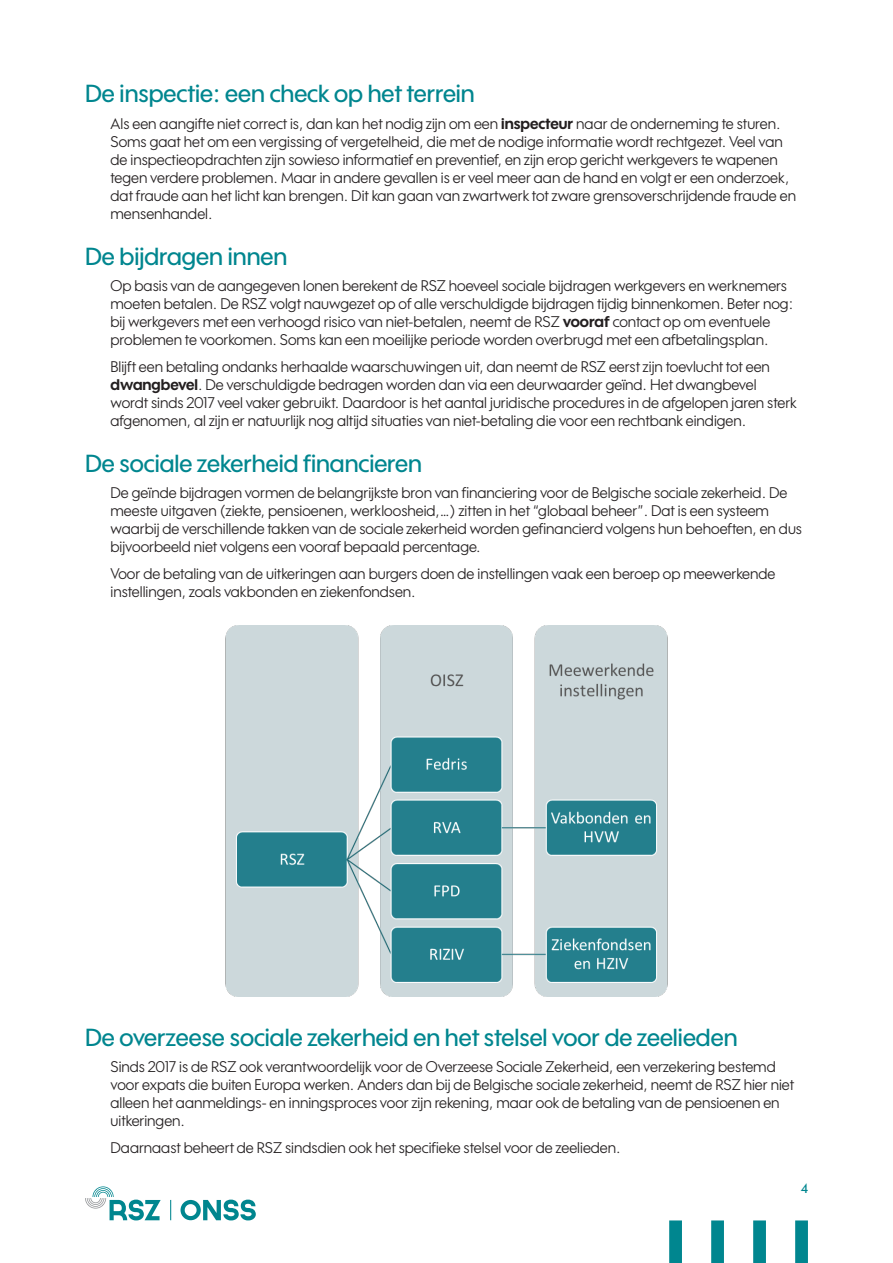
<style>
.page{position:relative;width:893px;height:1263px;background:#fff}
.page>*{position:absolute;margin:0;border:0;box-sizing:border-box;transform-origin:0 0}
.sous_titre{font:500 24px "Wes FY";color:#00868f}
.texte{font:15px/18px "Wes FY";color:#231f20}
.t1{font:500 13.5px "Wes FY";color:#00868f}
.s1{font-weight:700}
</style>
<div class="page">
<div style="left:795px;top:1220px;width:13px;height:43px;background:#00868f"></div>
<div style="left:753px;top:1220px;width:13px;height:43px;background:#00868f"></div>
<div style="left:711px;top:1220px;width:13px;height:43px;background:#00868f"></div>
<div style="left:669px;top:1220px;width:13px;height:43px;background:#00868f"></div>
<svg style="left:85px;top:1186px;width:76px;height:34px"></svg>
<svg style="left:181px;top:1199px;width:75px;height:21px"></svg>
<svg style="left:170px;top:1200px;width:1px;height:20px"></svg>
<img style="left:225px;top:625px;width:443px;height:372px">
<p class="sous_titre" style="left:85px;top:79px;width:391px">De inspectie: een check op het terrein</p>
<p class="texte" style="left:111px;top:114px;width:687px">Als een aangifte niet correct is, dan kan het nodig zijn om een <span class="s1">inspecteur</span> naar de onderneming te sturen.<br>Soms gaat het om een vergissing of vergetelheid, die met de nodige informatie wordt rechtgezet. Veel van de inspectieopdrachten zijn sowieso informatief en preventief, en zijn erop gericht werkgevers te wapenen tegen verdere problemen. Maar in andere gevallen is er veel meer aan de hand en volgt er een onderzoek, dat fraude aan het licht kan brengen. Dit kan gaan van zwartwerk tot zware grensoverschrijdende fraude en mensenhandel.</p>
<p class="sous_titre" style="left:85px;top:241px;width:204px">De bijdragen innen</p>
<p class="texte" style="left:111px;top:277px;width:684px">Op basis van de aangegeven lonen berekent de RSZ hoeveel sociale bijdragen werkgevers en werknemers moeten betalen. De RSZ volgt nauwgezet op of alle verschuldigde bijdragen tijdig binnenkomen. Beter nog: bij werkgevers met een verhoogd risico van niet-betalen, neemt de RSZ <span class="s1">vooraf</span> contact op om eventuele problemen te voorkomen. Soms kan een moeilijke periode worden overbrugd met een afbetalingsplan.</p>
<p class="texte" style="left:111px;top:357px;width:688px">Blijft een betaling ondanks herhaalde waarschuwingen uit, dan neemt de RSZ eerst zijn toevlucht tot een <span class="s1">dwangbevel</span>. De verschuldigde bedragen worden dan via een deurwaarder geïnd. Het dwangbevel wordt sinds 2017 veel vaker gebruikt. Daardoor is het aantal juridische procedures in de afgelopen jaren sterk afgenomen, al zijn er natuurlijk nog altijd situaties van niet-betaling die voor een rechtbank eindigen.</p>
<p class="sous_titre" style="left:85px;top:448px;width:338px">De sociale zekerheid financieren</p>
<p class="texte" style="left:111px;top:483px;width:693px">De geïnde bijdragen vormen de belangrijkste bron van financiering voor de Belgische sociale zekerheid. De meeste uitgaven (ziekte, pensioenen, werkloosheid,…) zitten in het “globaal beheer”. Dat is een systeem waarbij de verschillende takken van de sociale zekerheid worden gefinancierd volgens hun behoeften, en dus bijvoorbeeld niet volgens een vooraf bepaald percentage.</p>
<p class="texte" style="left:111px;top:564px;width:666px">Voor de betaling van de uitkeringen aan burgers doen de instellingen vaak een beroep op meewerkende instellingen, zoals vakbonden en ziekenfondsen.</p>
<p class="sous_titre" style="left:85px;top:1022px;width:654px">De overzeese sociale zekerheid en het stelsel voor de zeelieden</p>
<p class="texte" style="left:111px;top:1057px;width:685px">Sinds 2017 is de RSZ ook verantwoordelijk voor de Overzeese Sociale Zekerheid, een verzekering bestemd voor expats die buiten Europa werken. Anders dan bij de Belgische sociale zekerheid, neemt de RSZ hier niet alleen het aanmeldings- en inningsproces voor zijn rekening, maar ook de betaling van de pensioenen en uitkeringen.</p>
<p class="texte" style="left:111px;top:1138px;width:512px">Daarnaast beheert de RSZ sindsdien ook het specifieke stelsel voor de zeelieden.</p>
<p class="t1" style="left:801px;top:1180px;width:9px">4</p>
</div>
